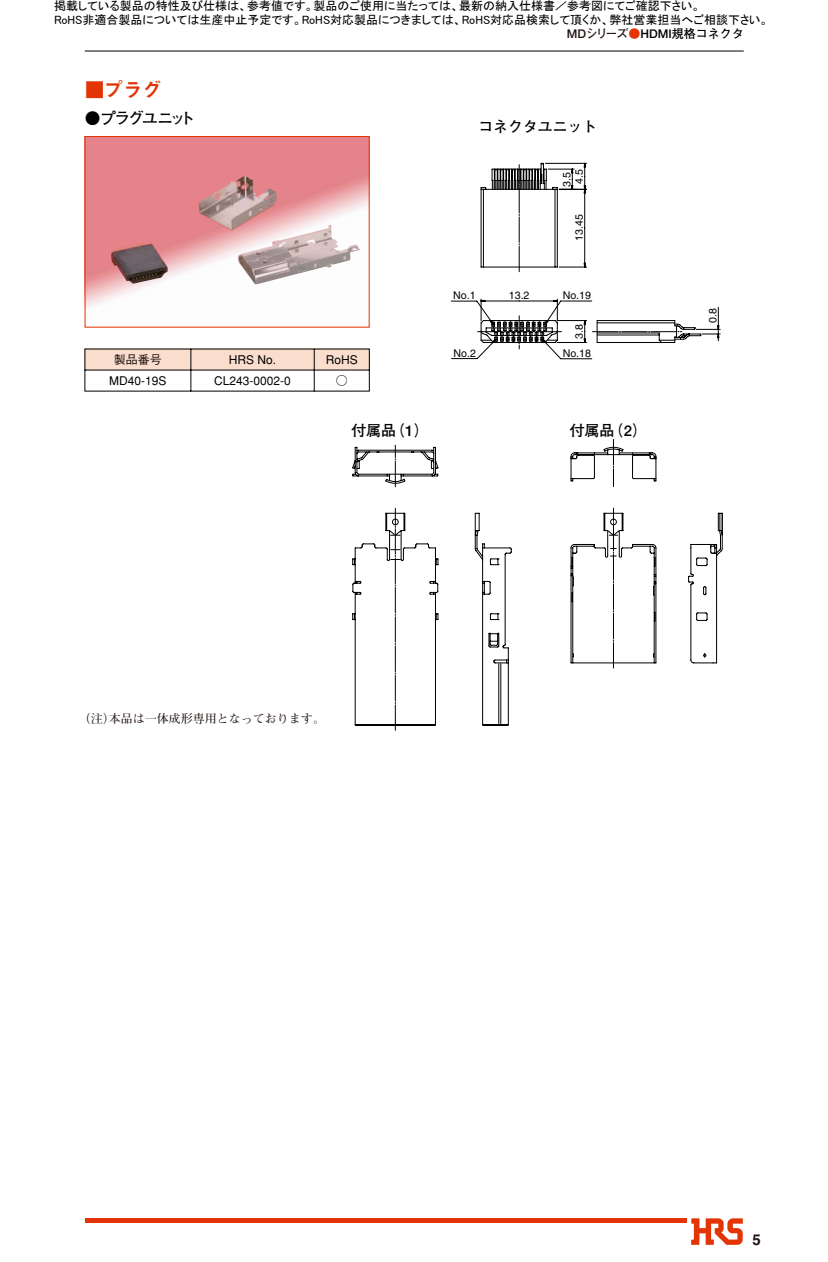
<style>
.page{position:relative;width:828px;height:1262px;background:#fff}
.page>*{position:absolute;margin:0;border:0;box-sizing:border-box;transform-origin:0 0}
.t1{font:19.5px "Midashi Go MB31";color:#e23404}
.t2{font:700 15.75px "Futo Go B101";letter-spacing:-.125em;color:#000}
.t3{font:15px "Midashi Go MB31";color:#1f1310}
.t4{font:700 14.85px "Futo Go B101";color:#000}
.t5{font:12px/13.2px "MSP Gothic";color:#000}
.t6{font:500 12px "Gothic BBB";color:#000}
.t7{font:700 12px "Futo Min A101";color:#1f1310}
.t8{font:700 12px "Futo Go B101";color:#000}
.t9{font:500 12px "Gothic BBB";color:#1f1310}
.t10{font:10.65px/12.5px "ZUMEN Helvetica";color:#000}
.s1{color:#1f1310}
.s2{color:#e23404}
</style>
<div class="page">
<hr style="left:85px;top:51px;width:659px;height:1px;background:#000">
<hr style="left:85px;top:1218px;width:601px;height:4px;background:#e23404">
<img style="left:692px;top:1218px;width:50px;height:26px">
<svg style="left:451px;top:163px;width:269px;height:196px"></svg>
<svg style="left:571px;top:439px;width:152px;height:229px"></svg>
<hr style="left:619px;top:452px;width:31px;height:1px;background:#000">
<svg style="left:352px;top:508px;width:160px;height:222px"></svg>
<svg style="left:352px;top:445px;width:86px;height:42px"></svg>
<img style="left:111px;top:175px;width:250px;height:110px">
<div style="left:85px;top:136px;width:285px;height:191px;border:1px solid #e23404"></div>
<svg style="left:84px;top:348px;width:286px;height:44px"></svg>
<p class="t5" style="left:54px;top:-1px;width:716px">掲載している製品の特性及び仕様は、参考値です。製品のご使用に当たっては、最新の納入仕様書／参考図にてご確認下さい。<br>RoHS非適合製品については生産中止予定です。RoHS対応製品につきましては、RoHS対応品検索して頂くか、弊社営業担当へご相談下さい。</p>
<h1 class="t1" style="left:85px;top:83px;width:79px">■プラグ</h1>
<h2 class="t2" style="left:85px;top:112px;width:112px">●プラグユニット</h2>
<p class="t9" style="left:114px;top:355px;width:49px">製品番号</p>
<p class="t6" style="left:229px;top:355px;width:49px">HRS No.</p>
<p class="t6" style="left:326px;top:355px;width:33px">RoHS</p>
<p class="t6" style="left:109px;top:376px;width:59px">MD40-19S</p>
<p class="t6" style="left:214px;top:376px;width:78px">CL243-0002-0</p>
<p class="t6" style="left:336px;top:376px;width:13px">○</p>
<p class="t8" style="left:567px;top:29px;width:179px"><span class="s1">MDシリーズ</span><span class="s2">●</span>HDMI規格コネクタ</p>
<p class="t4" style="left:478px;top:121px;width:121px">コネクタユニット</p>
<p class="t10" style="left:562px;top:187px;width:19px;rotate:-90deg">3.5<br>4.5</p>
<p class="t10" style="left:574px;top:241px;width:28px;rotate:-90deg">13.45</p>
<p class="t10" style="left:453px;top:290px;width:24px">No.1</p>
<p class="t10" style="left:563px;top:290px;width:30px">No.19</p>
<p class="t10" style="left:509px;top:290px;width:22px">13.2</p>
<p class="t10" style="left:454px;top:348px;width:24px">No.2</p>
<p class="t10" style="left:574px;top:339px;width:16px;rotate:-90deg">3.8</p>
<p class="t10" style="left:563px;top:348px;width:30px">No.18</p>
<p class="t10" style="left:708px;top:323px;width:16px;rotate:-90deg">0.8</p>
<p class="t4" style="left:351px;top:425px;width:79px">付属品（1）</p>
<p class="t4" style="left:570px;top:425px;width:79px">付属品（2）</p>
<p class="t7" style="left:79px;top:714px;width:248px">（注）本品は一体成形専用となっております。</p>
<p class="t3" style="left:753px;top:1233px;width:10px">5</p>
</div>
